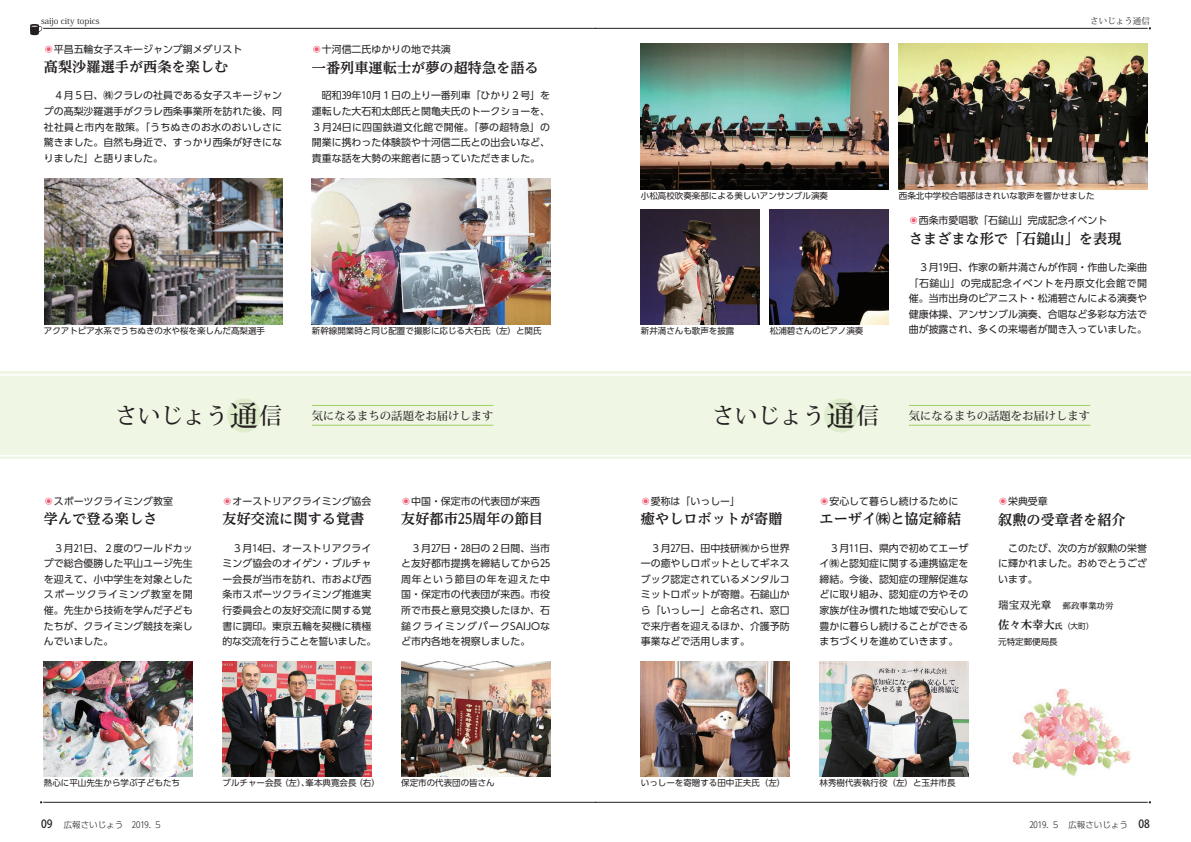
<style>
.page{position:relative;width:1191px;height:842px;background:#fff}
.page>*{position:absolute;margin:0;border:0;box-sizing:border-box;transform-origin:0 0}
.t1{font:500 22.7px "Koz Min Pro";color:#231f20}
.t2{font:700 14.2px "UD Reimin Pro";color:#231f20}
.t3{font:500 11.3px "Koz Min Pro";color:#231f20}
.t4{font:700 11.3px "UD Reimin Pro";color:#231f20}
.t5{font:500 10.6px "UD Reimin Pro";color:#231f20}
.t6{font:9.9px/15.6px "UD Shin Go Pro";color:#231f20;text-align:justify}
.t7{font:8.5px "UD Shin Go Pro";color:#231f20}
.t8{font:300 8.5px "UD Shin Go Pro";color:#231f20}
.t9{font:8.5px "Koz Min Pro";color:#231f20}
.t10{font:500 8.5px "UD Reimin Pro";color:#231f20}
.s1{font-family:"Koz Go Pro";font-weight:500;color:#f05972}
.s2{font-size:28.3px}
.s3{font-size:7.8px}
.s4{font-family:"UD Shin Go Pro";font-weight:400;font-size:7.8px}
.s5{font-family:"Koz Go Pro";font-weight:500;font-size:11.3px}
</style>
<div class="page">
<div style="left:595px;top:371px;width:596px;height:88px;background:#eff6e4"></div>
<hr style="left:595px;top:28px;width:552px;height:1px;background:#231f20">
<hr style="left:595px;top:374px;width:596px;height:2px;background:#fff">
<hr style="left:595px;top:455px;width:596px;height:1px;background:#fff">
<div style="left:824px;top:398px;width:34px;height:34px;background:#dfedcd;border-radius:50%"></div>
<hr style="left:909px;top:405px;width:181px;height:1px;background:#a2cf62">
<hr style="left:909px;top:425px;width:181px;height:1px;background:#a2cf62">
<img style="left:641px;top:44px;width:248px;height:146px">
<img style="left:899px;top:44px;width:248px;height:146px">
<img style="left:770px;top:210px;width:119px;height:115px">
<img style="left:641px;top:210px;width:119px;height:115px">
<hr style="left:595px;top:802px;width:552px;height:1px;background:#231f20">
<img style="left:641px;top:662px;width:148px;height:115px">
<img style="left:819px;top:662px;width:149px;height:115px">
<img style="left:1012px;top:689px;width:119px;height:88px">
<div style="left:0;top:371px;width:595px;height:88px;background:#eff6e4"></div>
<hr style="left:43px;top:28px;width:552px;height:1px;background:#231f20">
<hr style="left:0;top:374px;width:595px;height:2px;background:#fff">
<hr style="left:0;top:455px;width:595px;height:1px;background:#fff">
<svg style="left:30px;top:24px;width:12px;height:11px"></svg>
<div style="left:227px;top:398px;width:34px;height:34px;background:#dfedcd;border-radius:50%"></div>
<hr style="left:312px;top:405px;width:181px;height:1px;background:#a2cf62">
<hr style="left:312px;top:425px;width:181px;height:1px;background:#a2cf62">
<img style="left:401px;top:662px;width:149px;height:115px">
<img style="left:44px;top:662px;width:149px;height:115px">
<img style="left:223px;top:662px;width:148px;height:115px">
<hr style="left:43px;top:802px;width:552px;height:1px;background:#231f20">
<img style="left:312px;top:179px;width:238px;height:146px">
<img style="left:44px;top:179px;width:238px;height:146px">
<p class="t9" style="left:41px;top:15px;width:60px">saijo city topics</p>
<p class="t9" style="left:1090px;top:15px;width:61px">さいじょう通信</p>
<p class="t6" style="left:44px;top:41px;width:200px"><span class="s1">◉</span>平昌五輪女子スキージャンプ銅メダリスト</p>
<h2 class="t2" style="left:44px;top:55px;width:186px">髙梨沙羅選手が西条を楽しむ</h2>
<p class="t6" style="left:44px;top:88px;width:240px">　４月５日、㈱クラレの社員である女子スキージャンプの髙梨沙羅選手がクラレ西条事業所を訪れた後、同社社員と市内を散策。「うちぬきのお水のおいしさに驚きました。自然も身近で、すっかり西条が好きになりました」と語りました。</p>
<p class="t6" style="left:312px;top:41px;width:140px"><span class="s1">◉</span>十河信二氏ゆかりの地で共演</p>
<h2 class="t2" style="left:312px;top:56px;width:228px">一番列車運転士が夢の超特急を語る</h2>
<p class="t6" style="left:312px;top:88px;width:240px">　昭和39年10月１日の上り一番列車「ひかり２号」を運転した大石和太郎氏と関亀夫氏のトークショーを、３月24日に四国鉄道文化館で開催。「夢の超特急」の開業に携わった体験談や十河信二氏との出会いなど、貴重な話を大勢の来館者に語っていただきました。</p>
<p class="t7" style="left:641px;top:189px;width:189px">小松高校吹奏楽部による美しいアンサンブル演奏</p>
<p class="t7" style="left:899px;top:189px;width:197px">西条北中学校合唱部はきれいな歌声を響かせました</p>
<p class="t7" style="left:44px;top:323px;width:223px">アクアトピア水系でうちぬきの水や桜を楽しんだ髙梨選手</p>
<p class="t7" style="left:312px;top:323px;width:231px">新幹線開業時と同じ配置で撮影に応じる大石氏（左）と関氏</p>
<p class="t7" style="left:641px;top:323px;width:95px">新井満さんも歌声を披露</p>
<p class="t7" style="left:770px;top:323px;width:95px">松浦碧さんのピアノ演奏</p>
<p class="t6" style="left:909px;top:212px;width:200px"><span class="s1">◉</span>西条市愛唱歌「石鎚山」完成記念イベント</p>
<h2 class="t2" style="left:909px;top:227px;width:214px">さまざまな形で「石鎚山」を表現</h2>
<p class="t6" style="left:909px;top:259px;width:240px">　３月19日、作家の新井満さんが作詞・作曲した楽曲「石鎚山」の完成記念イベントを丹原文化会館で開催。当市出身のピアニスト・松浦碧さんによる演奏や健康体操、アンサンブル演奏、合唱など多彩な方法で曲が披露され、多くの来場者が聞き入っていました。</p>
<h1 class="t1" style="left:115px;top:399px;width:168px">さいじょう<span class="s2">通</span>信</h1>
<p class="t3" style="left:312px;top:407px;width:183px">気になるまちの話題をお届けします</p>
<h1 class="t1" style="left:712px;top:399px;width:168px">さいじょう<span class="s2">通</span>信</h1>
<p class="t3" style="left:909px;top:407px;width:183px">気になるまちの話題をお届けします</p>
<p class="t6" style="left:44px;top:493px;width:130px"><span class="s1">◉</span>スポーツクライミング教室</p>
<h2 class="t2" style="left:44px;top:507px;width:115px">学んで登る楽しさ</h2>
<p class="t6" style="left:44px;top:540px;width:150px">　３月21日、２度のワールドカップで総合優勝した平山ユージ先生を迎えて、小中学生を対象としたスポーツクライミング教室を開催。先生から技術を学んだ子どもたちが、クライミング競技を楽しんでいました。</p>
<p class="t6" style="left:223px;top:493px;width:150px"><span class="s1">◉</span>オーストリアクライミング協会</p>
<h2 class="t2" style="left:223px;top:507px;width:143px">友好交流に関する覚書</h2>
<p class="t6" style="left:223px;top:540px;width:155px;text-align:left">　３月14日、オーストリアクライミング協会のオイゲン・ブルチャー会長が当市を訪れ、市および西条市スポーツクライミング推進実行委員会との友好交流に関する覚書に調印。東京五輪を契機に積極的な交流を行うことを誓いました。</p>
<p class="t6" style="left:401px;top:493px;width:140px"><span class="s1">◉</span>中国・保定市の代表団が来西</p>
<h2 class="t2" style="left:401px;top:507px;width:143px">友好都市25周年の節目</h2>
<p class="t6" style="left:401px;top:540px;width:150px">　３月27日・28日の２日間、当市と友好都市提携を締結してから25周年という節目の年を迎えた中国・保定市の代表団が来西。市役所で市長と意見交換したほか、石鎚クライミングパークSAIJOなど市内各地を視察しました。</p>
<p class="t6" style="left:641px;top:493px;width:101px"><span class="s1">◉</span>愛称は「いっしー」</p>
<h2 class="t2" style="left:641px;top:507px;width:143px">癒やしロボットが寄贈</h2>
<p class="t6" style="left:641px;top:540px;width:150px">　３月27日、田中技研㈱から世界一の癒やしロボットとしてギネスブック認定されているメンタルコミットロボットが寄贈。石鎚山から「いっしー」と命名され、窓口で来庁者を迎えるほか、介護予防事業などで活用します。</p>
<p class="t6" style="left:819px;top:493px;width:140px"><span class="s1">◉</span>安心して暮らし続けるために</p>
<h2 class="t2" style="left:819px;top:507px;width:143px">エーザイ㈱と協定締結</h2>
<p class="t6" style="left:819px;top:540px;width:150px">　３月11日、県内で初めてエーザイ㈱と認知症に関する連携協定を締結。今後、認知症の理解促進などに取り組み、認知症の方やその家族が住み慣れた地域で安心して豊かに暮らし続けることができるまちづくりを進めていきます。</p>
<p class="t6" style="left:998px;top:493px;width:51px"><span class="s1">◉</span>栄典受章</p>
<h2 class="t2" style="left:998px;top:508px;width:129px">叙勲の受章者を紹介</h2>
<p class="t6" style="left:998px;top:540px;width:150px">　このたび、次の方が叙勲の栄誉に輝かれました。おめでとうございます。</p>
<p class="t5" style="left:998px;top:596px;width:55px">瑞宝双光章</p>
<p class="t4" style="left:998px;top:615px;width:97px">佐々木幸大<span class="s3">氏</span> <span class="s4">（大町）</span></p>
<p class="t10" style="left:1062px;top:599px;width:53px">郵政事業功労</p>
<p class="t7" style="left:998px;top:635px;width:61px">元特定郵便局長</p>
<p class="t7" style="left:44px;top:775px;width:138px">熱心に平山先生から学ぶ子どもたち</p>
<p class="t7" style="left:223px;top:775px;width:159px">ブルチャー会長（左）、峯本典寛会長（右）</p>
<p class="t7" style="left:401px;top:775px;width:95px">保定市の代表団の皆さん</p>
<p class="t7" style="left:641px;top:775px;width:146px">いっしーを寄贈する田中正夫氏（左）</p>
<p class="t7" style="left:819px;top:775px;width:138px">林秀樹代表執行役（左）と玉井市長</p>
<p class="t8" style="left:41px;top:818px;width:123px"><span class="s5">09</span> 広報さいじょう　2019. ５</p>
<p class="t8" style="left:1029px;top:818px;width:122px">2019. ５　広報さいじょう <span class="s5">08</span></p>
</div>
